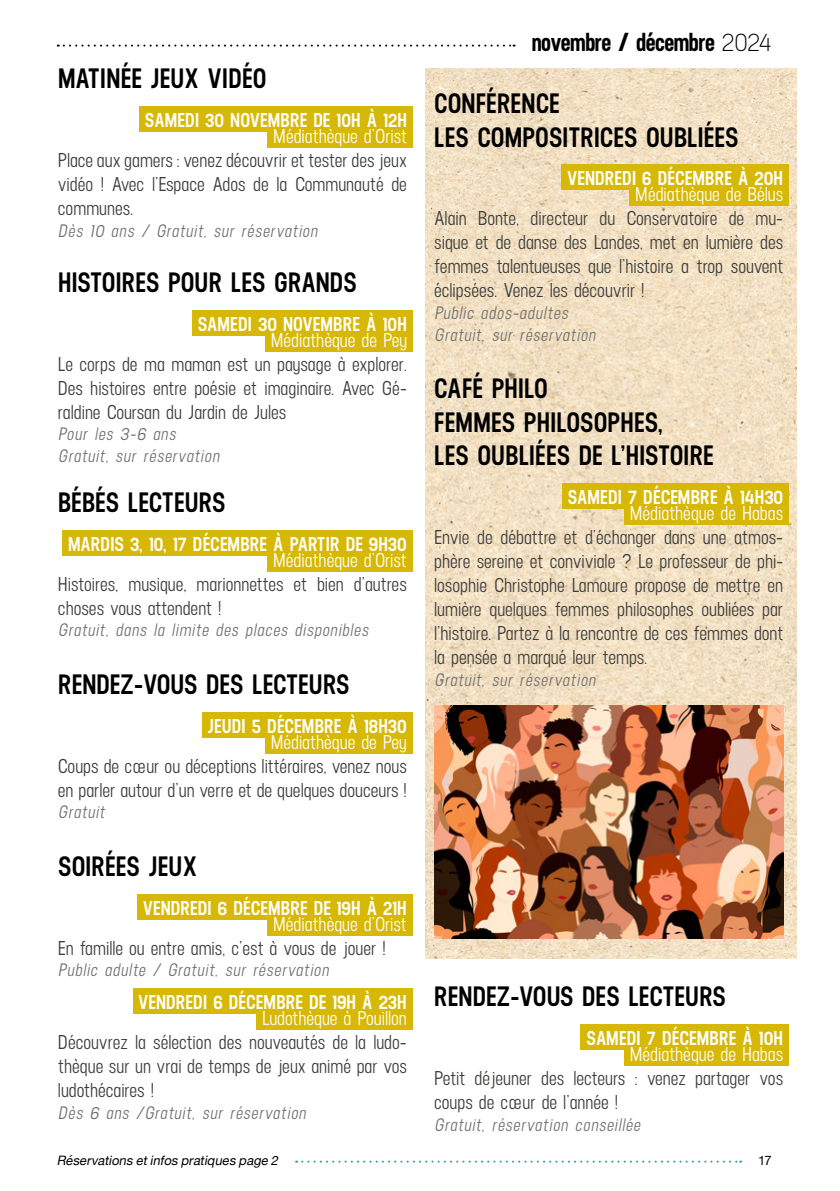
<style>
.page{position:relative;width:840px;height:1191px;background:#fff}
.page>*{position:absolute;margin:0;border:0;box-sizing:border-box;transform-origin:0 0}
.t1{font:600 28px/33.6px "Neusa";letter-spacing:.01em;color:#000}
.t2{font:700 26px "Neusa";letter-spacing:-.02em;color:#000}
.t3{font:500 20px/24px "Neusa";color:#3c3c3b;text-align:justify}
.t4{font:600 20px "Neusa";letter-spacing:.01em;color:#fff}
.t5{font:500 20px "Neusa";color:#fff}
.t6{font:italic 500 18px/21.6px "Neusa";color:#706f6f}
.t7{font:italic 13px "Helvetica Neue";color:#000}
.t8{font:13px "Helvetica Neue";color:#000}
.s1{font-size:20px;color:#fff}
.s2{font-weight:400}
</style>
<div class="page">
<svg style="left:58px;top:45px;width:456px;height:2px"></svg>
<svg style="left:296px;top:1160px;width:444px;height:2px"></svg>
<div style="left:139px;top:106px;width:273px;height:26px;background:#d7b806"></div>
<div style="left:267px;top:122px;width:145px;height:26px;background:#d7b806"></div>
<div style="left:192px;top:310px;width:220px;height:25px;background:#d7b806"></div>
<div style="left:265px;top:326px;width:147px;height:25px;background:#d7b806"></div>
<img style="left:425px;top:68px;width:370px;height:890px">
<div style="left:62px;top:530px;width:350px;height:26px;background:#d7b806"></div>
<div style="left:267px;top:546px;width:145px;height:26px;background:#d7b806"></div>
<div style="left:202px;top:712px;width:210px;height:25px;background:#d7b806"></div>
<div style="left:265px;top:728px;width:147px;height:25px;background:#d7b806"></div>
<div style="left:137px;top:894px;width:275px;height:25px;background:#d7b806"></div>
<div style="left:267px;top:910px;width:145px;height:25px;background:#d7b806"></div>
<div style="left:132px;top:988px;width:280px;height:26px;background:#d7b806"></div>
<div style="left:256px;top:1004px;width:156px;height:26px;background:#d7b806"></div>
<div style="left:561px;top:165px;width:227px;height:25px;background:#d7b806"></div>
<div style="left:629px;top:181px;width:159px;height:25px;background:#d7b806"></div>
<div style="left:561px;top:483px;width:227px;height:26px;background:#d7b806"></div>
<div style="left:623px;top:499px;width:165px;height:26px;background:#d7b806"></div>
<img style="left:434px;top:706px;width:348px;height:232px">
<div style="left:580px;top:1024px;width:208px;height:26px;background:#d7b806"></div>
<div style="left:623px;top:1040px;width:165px;height:26px;background:#d7b806"></div>
<h1 class="t1" style="left:58px;top:61px;width:210px">MATINÉE JEUX VIDÉO</h1>
<p class="t4" style="left:145px;top:107px;width:263px">SAMEDI 30 NOVEMBRE DE 10H À 12H</p>
<p class="t5" style="left:273px;top:124px;width:135px">Médiathèque d’Orist</p>
<p class="t3" style="left:58px;top:147px;width:350px">Place aux gamers : venez découvrir et tester des jeux vidéo ! Avec l’Espace Ados de la Communauté de communes.</p>
<p class="t6" style="left:58px;top:219px;width:264px">Dès 10 ans / Gratuit, sur réservation</p>
<h1 class="t1" style="left:58px;top:264px;width:341px">HISTOIRES POUR LES GRANDS<span class="s1">À 10H</span></h1>
<p class="t4" style="left:198px;top:310px;width:210px">SAMEDI 30 NOVEMBRE À 10H</p>
<p class="t5" style="left:271px;top:327px;width:138px">Médiathèque de Pey</p>
<p class="t3" style="left:58px;top:351px;width:350px">Le corps de ma maman est un paysage à explorer.<br>Des histoires entre poésie et imaginaire. Avec Gé&shy;raldine Coursan du Jardin de Jules</p>
<p class="t6" style="left:58px;top:422px;width:166px">Pour les 3-6 ans<br>Gratuit, sur réservation</p>
<h1 class="t1" style="left:58px;top:484px;width:169px">BÉBÉS LECTEURS</h1>
<p class="t4" style="left:68px;top:530px;width:340px">MARDIS 3, 10, 17 DÉCEMBRE À PARTIR DE 9H30</p>
<p class="t5" style="left:273px;top:547px;width:135px">Médiathèque d’Orist</p>
<p class="t3" style="left:58px;top:571px;width:350px">Histoires, musique, marionnettes et bien d’autres choses vous attendent !</p>
<p class="t6" style="left:58px;top:619px;width:315px">Gratuit, dans la limite des places disponibles</p>
<h1 class="t1" style="left:58px;top:666px;width:293px">RENDEZ-VOUS DES LECTEURS</h1>
<p class="t4" style="left:207px;top:712px;width:201px">JEUDI 5 DÉCEMBRE À 18H30</p>
<p class="t5" style="left:270px;top:729px;width:138px">Médiathèque de Pey</p>
<p class="t3" style="left:58px;top:753px;width:350px">Coups de cœur ou déceptions littéraires, venez nous en parler autour d’un verre et de quelques douceurs !</p>
<p class="t6" style="left:58px;top:800px;width:52px">Gratuit</p>
<h1 class="t1" style="left:58px;top:848px;width:140px">SOIRÉES JEUX</h1>
<p class="t4" style="left:143px;top:894px;width:265px">VENDREDI 6 DÉCEMBRE DE 19H À 21H</p>
<p class="t5" style="left:273px;top:911px;width:135px">Médiathèque d’Orist</p>
<p class="t3" style="left:58px;top:935px;width:329px">En famille ou entre amis, c’est à vous de jouer !</p>
<p class="t6" style="left:58px;top:958px;width:276px">Public adulte / Gratuit, sur réservation</p>
<p class="t4" style="left:138px;top:989px;width:270px">VENDREDI 6 DÉCEMBRE DE 19H À 23H</p>
<p class="t5" style="left:262px;top:1006px;width:146px">Ludothèque à Pouillon</p>
<p class="t3" style="left:58px;top:1029px;width:350px">Découvrez la sélection des nouveautés de la ludo&shy;thèque sur un vrai de temps de jeux animé par vos ludothécaires !</p>
<p class="t6" style="left:58px;top:1101px;width:253px">Dès 6 ans /Gratuit, sur réservation</p>
<h2 class="t2" style="left:531px;top:23px;width:241px">novembre / décembre <span class="s2">2024</span></h2>
<h1 class="t1" style="left:434px;top:86px;width:305px">CONFÉRENCE<br>LES COMPOSITRICES OUBLIÉES</h1>
<p class="t4" style="left:566px;top:165px;width:217px">VENDREDI 6 DÉCEMBRE À 20H</p>
<p class="t5" style="left:635px;top:182px;width:149px">Médiathèque de Bélus</p>
<p class="t3" style="left:434px;top:206px;width:350px">Alain Bonte, directeur du Conservatoire de mu&shy;sique et de danse des Landes, met en lumière des femmes talentueuses que l’histoire a trop souvent éclipsées. Venez les découvrir !</p>
<p class="t6" style="left:434px;top:301px;width:166px">Public ados-adultes<br>Gratuit, sur réservation</p>
<h1 class="t1" style="left:434px;top:371px;width:281px">CAFÉ PHILO<br>FEMMES PHILOSOPHES,<br>LES OUBLIÉES DE L’HISTOIRE</h1>
<p class="t4" style="left:567px;top:484px;width:217px">SAMEDI 7 DÉCEMBRE À 14H30</p>
<p class="t5" style="left:629px;top:501px;width:155px">Médiathèque de Habas</p>
<p class="t3" style="left:434px;top:524px;width:350px">Envie de débattre et d’échanger dans une atmos&shy;phère sereine et conviviale ? Le professeur de phi&shy;losophie Christophe Lamoure propose de mettre en lumière quelques femmes philosophes oubliées par l’histoire. Partez à la rencontre de ces femmes dont la pensée a marqué leur temps.</p>
<p class="t6" style="left:434px;top:668px;width:166px">Gratuit, sur réservation</p>
<h1 class="t1" style="left:434px;top:979px;width:293px">RENDEZ-VOUS DES LECTEURS</h1>
<p class="t4" style="left:586px;top:1024px;width:198px">SAMEDI 7 DÉCEMBRE À 10H</p>
<p class="t5" style="left:629px;top:1042px;width:155px">Médiathèque de Habas</p>
<p class="t3" style="left:434px;top:1065px;width:350px">Petit déjeuner des lecteurs : venez partager vos coups de cœur de l’année !</p>
<p class="t6" style="left:434px;top:1113px;width:211px">Gratuit, réservation conseillée</p>
<p class="t7" style="left:57px;top:1150px;width:226px">Réservationsetinfospratiquespage2</p>
<p class="t8" style="left:757px;top:1150px;width:15px">17</p>
</div>
